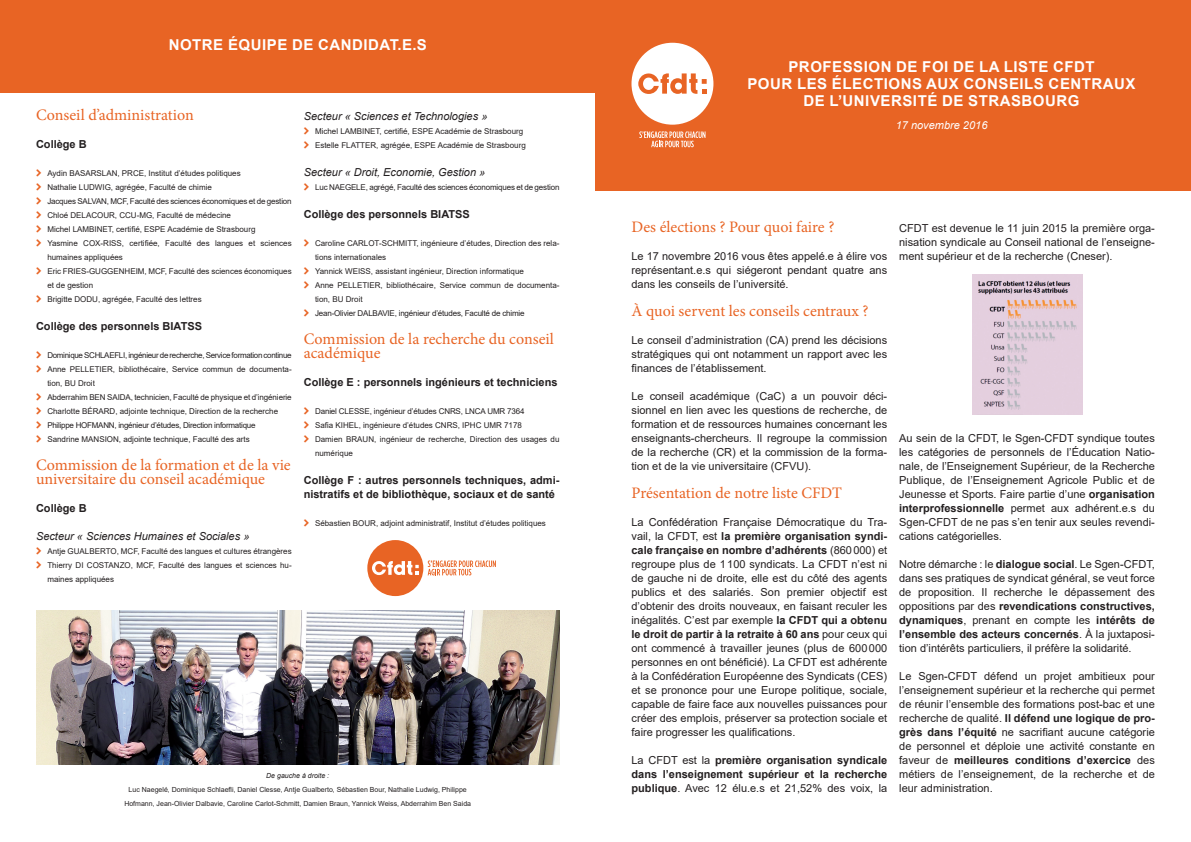
<style>
.page{position:relative;width:1191px;height:842px;background:#fff}
.page>*{position:absolute;margin:0;border:0;box-sizing:border-box;transform-origin:0 0}
.t1{font:16px/14px "Minion Pro";color:#e86424}
.t2{font:700 15px/17px "Arial";letter-spacing:.035em;color:#fff;text-align:center}
.t3{font:11px/14px "Arial";color:#231f20;text-align:justify}
.t4{font:700 11px/14px "Arial";color:#231f20;text-align:justify}
.t5{font:italic 11px "Arial";color:#231f20}
.t6{font:italic 11px "Arial";color:#fff}
.t7{font:8px/14px "Arial";color:#231f20}
.t8{font:8px "Arial";letter-spacing:-.02em;color:#231f20}
.t9{font:7px/14px "Arial";color:#231f20;text-align:center}
.t10{font:italic 7px "Arial";color:#231f20}
.s1{font-weight:700}
.s2{font-weight:400}
</style>
<div class="page">
<div style="left:0;top:0;width:596px;height:92px;background:#e86424"></div>
<div style="left:595px;top:0;width:596px;height:190px;background:#e86424"></div>
<div style="left:631px;top:43px;width:82px;height:82px;background:#fff;border-radius:50%"></div>
<svg style="left:638px;top:73px;width:68px;height:21px"></svg>
<svg style="left:639px;top:131px;width:66px;height:16px"></svg>
<img style="left:972px;top:274px;width:110px;height:140px">
<img style="left:36px;top:610px;width:523px;height:154px">
<div style="left:367px;top:540px;width:56px;height:56px;background:#e86424;border-radius:50%"></div>
<svg style="left:372px;top:561px;width:47px;height:14px"></svg>
<svg style="left:428px;top:560px;width:68px;height:15px"></svg>
<h2 class="t2" style="left:169px;top:36px;width:23px">Notre</h2>
<h2 class="t2" style="left:228px;top:36px;width:33px">équipe</h2>
<h2 class="t2" style="left:292px;top:36px;width:38px">de candidat</h2>
<h2 class="t2" style="left:397px;top:36px;width:29px">.e.s</h2>
<h1 class="t1" style="left:36px;top:108px;width:159px">Conseil d’administration</h1>
<p class="t4" style="left:36px;top:137px;width:52px">Collège B</p>
<p class="t7" style="left:47px;top:166px;width:246px">Aydin BASARSLAN, PRCE, Institut d’études politiques<br>Nathalie LUDWIG, agrégée, Faculté de chimie<br>Jacques SALVAN, MCF, Faculté des sciences économiques et de gestion Chloé DELACOUR, CCU-MG, Faculté de médecine<br>Michel LAMBINET, certifié, ESPE Académie de Strasbourg<br>Yasmine COX-RISS, certifiée, Faculté des langues et sciences humaines appliquées<br>Eric FRIES-GUGGENHEIM, MCF, Faculté des sciences économiques et de gestion<br>Brigitte DODU, agrégée, Faculté des lettres</p>
<p class="t4" style="left:36px;top:319px;width:168px">Collège des personnels BIATSS</p>
<p class="t7" style="left:47px;top:348px;width:246px">Dominique SCHLAEFLI, ingénieur de recherche, Service formation continue Anne PELLETIER, bibliothécaire, Service commun de documenta&shy;tion, BU Droit<br>Abderrahim BEN SAIDA, technicien, Faculté de physique et d’ingénierie Charlotte BÉRARD, adjointe technique, Direction de la recherche Philippe HOFMANN, ingénieur d’études, Direction informatique<br>Sandrine MANSION, adjointe technique, Faculté des arts</p>
<h1 class="t1" style="left:36px;top:458px;width:256px">Commission de la formation et de la vie universitaire du conseil académique</h1>
<p class="t4" style="left:36px;top:501px;width:52px">Collège B</p>
<p class="t5" style="left:36px;top:529px;width:215px">Secteur « Sciences Humaines et Sociales »</p>
<p class="t7" style="left:47px;top:544px;width:246px;text-align:justify">Antje GUALBERTO, MCF, Faculté des langues et cultures étrangères Thierry DI COSTANZO, MCF, Faculté des langues et sciences hu&shy;maines appliquées</p>
<p class="t5" style="left:304px;top:109px;width:185px">Secteur « Sciences et Technologies »</p>
<p class="t7" style="left:315px;top:124px;width:212px">Michel LAMBINET, certifié, ESPE Académie de Strasbourg<br>Estelle FLATTER, agrégée, ESPE Académie de Strasbourg</p>
<p class="t5" style="left:304px;top:165px;width:183px">Secteur « Droit, Economie, Gestion »</p>
<p class="t8" style="left:315px;top:182px;width:246px">Luc NAEGELE, agrégé, Faculté des sciences économiques et de gestion</p>
<p class="t4" style="left:304px;top:207px;width:168px">Collège des personnels BIATSS</p>
<p class="t7" style="left:315px;top:236px;width:246px">Caroline CARLOT-SCHMITT, ingénieure d’études, Direction des rela&shy;tions internationales<br>Yannick WEISS, assistant ingénieur, Direction informatique<br>Anne PELLETIER, bibliothécaire, Service commun de documenta&shy;tion, BU Droit<br>Jean-Olivier DALBAVIE, ingénieur d’études, Faculté de chimie</p>
<h1 class="t1" style="left:304px;top:332px;width:252px">Commission de la recherche du conseil académique</h1>
<p class="t4" style="left:304px;top:375px;width:255px">Collège E : personnels ingénieurs et techniciens</p>
<p class="t7" style="left:315px;top:404px;width:246px">Daniel CLESSE, ingénieur d’études CNRS, LNCA UMR 7364<br>Safia KIHEL, ingénieure d’études CNRS, IPHC UMR 7178<br>Damien BRAUN, ingénieur de recherche, Direction des usages du numérique</p>
<p class="t4" style="left:304px;top:473px;width:257px">Collège F : autres personnels techniques, admi&shy;nistratifs et de bibliothèque, sociaux et de santé</p>
<p class="t7" style="left:315px;top:516px;width:232px">Sébastien BOUR, adjoint administratif, Institut d’études politiques</p>
<p class="t10" style="left:266px;top:771px;width:65px">De gauche à droite :</p>
<p class="t9" style="left:124px;top:782px;width:348px">Luc Naegelé, Dominique Schlaefli, Daniel Clesse, Antje Gualberto, Sébastien Bour, Nathalie Ludwig, Philippe<br>Hofmann, Jean-Olivier Dalbavie, Caroline Carlot-Schmitt, Damien Braun, Yannick Weiss, Abderrahim Ben Saida</p>
<h2 class="t2" style="left:747px;top:59px;width:390px">PROFESSION DE FOI DE LA LISTE CFDT<br>POUR LES ÉLECTIONS AUX CONSEILS CENTRAUX<br>DE L’UNIVERSITÉ DE STRASBOURG</h2>
<p class="t6" style="left:895px;top:118px;width:93px">17 novembre 2016</p>
<h1 class="t1" style="left:631px;top:220px;width:204px">Des élections ? Pour quoi faire ?</h1>
<p class="t3" style="left:631px;top:249px;width:257px">Le 17 novembre 2016 vous êtes appelé.e à élire vos représentant.e.s qui siégeront pendant quatre ans dans les conseils de l’université.</p>
<h1 class="t1" style="left:631px;top:304px;width:239px">À quoi servent les conseils centraux ?</h1>
<p class="t3" style="left:631px;top:333px;width:257px">Le conseil d’administration (CA) prend les décisions stratégiques qui ont notamment un rapport avec les finances de l’établissement.</p>
<p class="t3" style="left:631px;top:389px;width:257px">Le conseil académique (CaC) a un pouvoir déci&shy;sionnel en lien avec les questions de recherche, de formation et de ressources humaines concernant les enseignants-chercheurs. Il regroupe la commission de la recherche (CR) et la commission de la forma&shy;tion et de la vie universitaire (CFVU).</p>
<h1 class="t1" style="left:631px;top:486px;width:212px">Présentation de notre liste CFDT</h1>
<p class="t3" style="left:631px;top:515px;width:257px">La Confédération Française Démocratique du Tra&shy;vail, la CFDT, est <span class="s1">la première organisation syndi&shy;cale française en nombre d’adhérents</span> (860000) et regroupe plus de 1100 syndicats. La CFDT n’est ni de gauche ni de droite, elle est du côté des agents publics et des salariés. Son premier objectif est d’obtenir des droits nouveaux, en faisant reculer les inégalités. C’est par exemple <span class="s1">la CFDT qui a obtenu le droit de partir à la retraite à 60 ans</span> pour ceux qui ont commencé à travailler jeunes (plus de 600000 personnes en ont bénéficié). La CFDT est adhérente à la Confédération Européenne des Syndicats (CES) et se prononce pour une Europe politique, sociale, capable de faire face aux nouvelles puissances pour créer des emplois, préserver sa protection sociale et faire progresser les qualifications.</p>
<p class="t4" style="left:631px;top:753px;width:257px"><span class="s2">La CFDT est la</span> première organisation syndicale dans l’enseignement supérieur et la recherche publique<span class="s2">. Avec 12 élu.e.s et 21,52% des voix, la</span></p>
<p class="t3" style="left:899px;top:221px;width:257px">CFDT est devenue le 11 juin 2015 la première orga&shy;nisation syndicale au Conseil national de l’enseigne&shy;ment supérieur et de la recherche (Cneser).</p>
<p class="t3" style="left:899px;top:431px;width:257px">Au sein de la CFDT, le Sgen-CFDT syndique toutes les catégories de personnels de l’Éducation Natio&shy;nale, de l’Enseignement Supérieur, de la Recherche Publique, de l’Enseignement Agricole Public et de Jeunesse et Sports. Faire partie d’une <span class="s1">organisation interprofessionnelle</span> permet aux adhérent.e.s du Sgen-CFDT de ne pas s’en tenir aux seules revendi&shy;cations catégorielles.</p>
<p class="t3" style="left:899px;top:557px;width:257px">Notre démarche : le <span class="s1">dialogue social</span>. Le Sgen-CFDT, dans ses pratiques de syndicat général, se veut force de proposition. Il recherche le dépassement des oppositions par des <span class="s1">revendications constructives, dynamiques</span>, prenant en compte les <span class="s1">intérêts de l’ensemble des acteurs concernés</span>. À la juxtaposi&shy;tion d’intérêts particuliers, il préfère la solidarité.</p>
<p class="t3" style="left:899px;top:669px;width:257px">Le Sgen-CFDT défend un projet ambitieux pour l’enseignement supérieur et la recherche qui permet de réunir l’ensemble des formations post-bac et une recherche de qualité. <span class="s1">Il défend une logique de pro&shy;grès dans l’équité</span> ne sacrifiant aucune catégorie de personnel et déploie une activité constante en faveur de <span class="s1">meilleures conditions d’exercice</span> des métiers de l’enseignement, de la recherche et de leur administration.</p>
</div>
